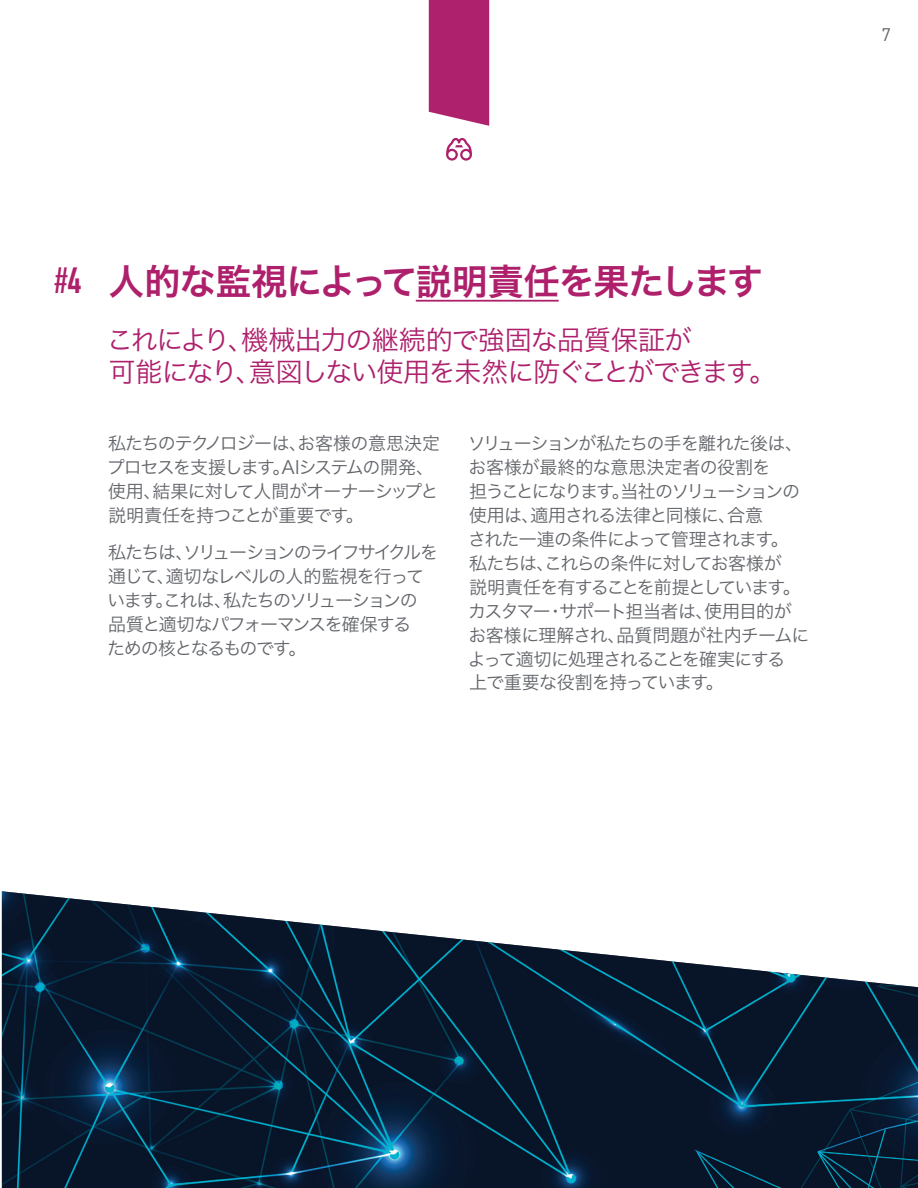
<style>
.page{position:relative;width:918px;height:1188px;background:#fff}
.page>*{position:absolute;margin:0;border:0;box-sizing:border-box;transform-origin:0 0}
.t1{font:36px "Hiragino Sans W6";letter-spacing:-.03em;color:#ae206c}
.t2{font:27px/32.4px "Hiragino Sans W3";letter-spacing:-.045em;color:#ae206c}
.t3{font:18px/24px "Hiragino Sans W3";letter-spacing:-.06em;color:#62656a}
.t4{font:18px/24px "Hiragino Sans W3";letter-spacing:-.085em;color:#62656a}
.t5{font:18px "DIN";color:#62656a}
.s1{font-family:"DIN Condensed";font-weight:700}
</style>
<div class="page">
<hr style="left:416px;top:300px;width:143px;height:2px;background:#ae206c">
<svg style="left:446px;top:138px;width:26px;height:23px"></svg>
<div style="left:429px;top:0;width:60px;height:126px;background:#ae216c"></div>
<img style="left:2px;top:891px;width:916px;height:297px">
<p class="t5" style="left:881px;top:23px;width:11px">7</p>
<h1 class="t1" style="left:55px;top:249px;width:710px"><span class="s1">#4</span> 人的な監視によって説明責任を果たします</h1>
<h2 class="t2" style="left:106px;top:322px;width:671px">これにより、機械出力の継続的で強固な品質保証が<br>可能になり、意図しない使用を未然に防ぐことができます。</h2>
<p class="t3" style="left:107px;top:430px;width:335px">私たちのテクノロジーは、お客様の意思決定プロセスを支援します。AIシステムの開発、使用、結果に対して人間がオーナーシップと説明責任を持つことが重要です。</p>
<p class="t4" style="left:107px;top:539px;width:332px">私たちは、ソリューションのライフサイクルを通じて、適切なレベルの人的監視を行っています。これは、私たちのソリューションの品質と適切なパフォーマンスを確保する<br>ための核となるものです。</p>
<p class="t3" style="left:468px;top:430px;width:343px">ソリューションが私たちの手を離れた後は、お客様が最終的な意思決定者の役割を<br>担うことになります。当社のソリューションの使用は、適用される法律と同様に、合意<br>された一連の条件によって管理されます。私たちは、これらの条件に対してお客様が<br>説明責任を有することを前提としています。カスタマー・サポート担当者は、使用目的がお客様に理解され、品質問題が社内チームによって適切に処理されることを確実にする<br>上で重要な役割を持っています。</p>
</div>
